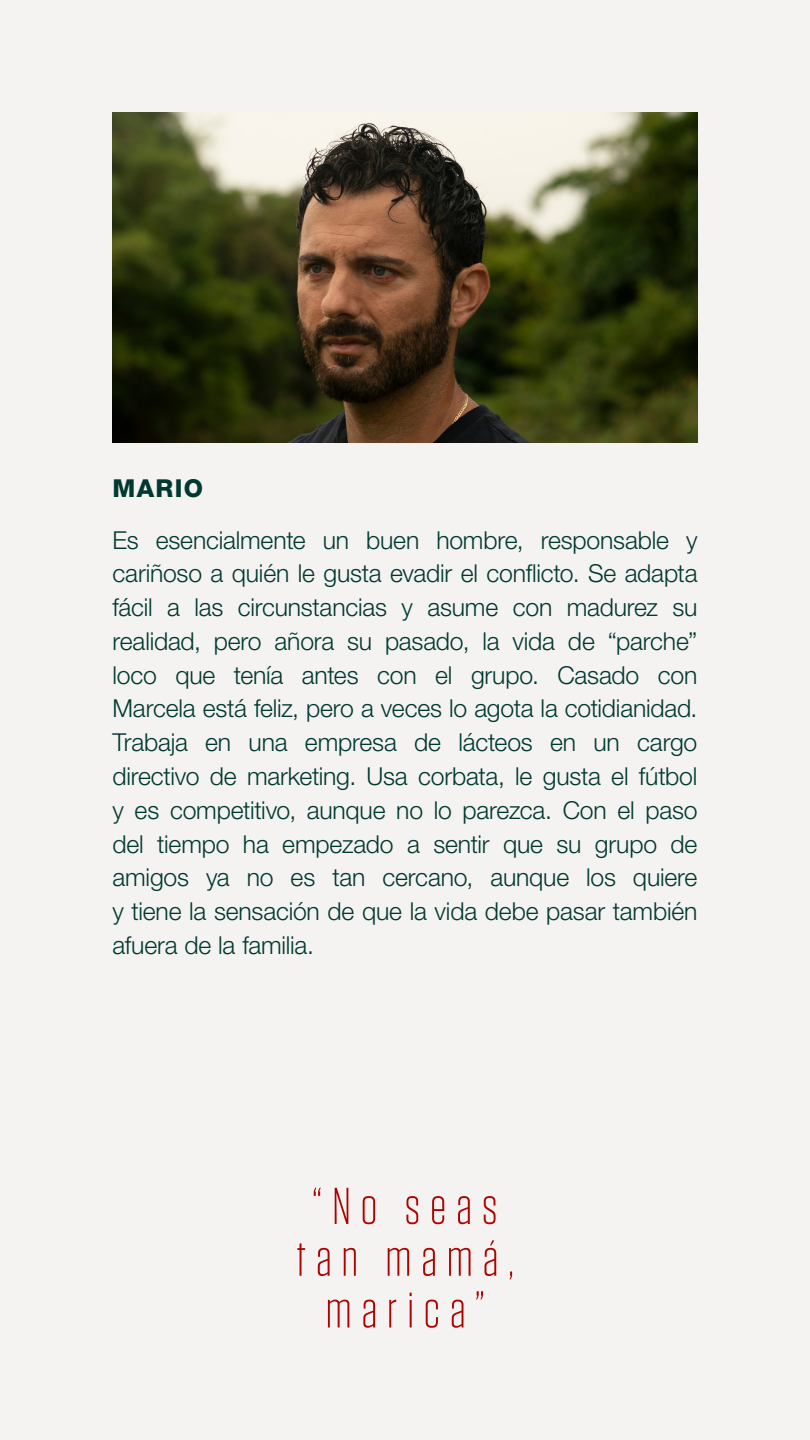
<style>
.page{position:relative;width:810px;height:1440px;background:#f5f3f1}
.page>*{position:absolute;margin:0;border:0;box-sizing:border-box;transform-origin:0 0}
.t1{font:300 51.75px/51.8px "Tungsten";letter-spacing:.18em;color:#ae0300;text-align:center}
.t2{font:300 24.75px/33.8px "Helvetica Neue LT Std";letter-spacing:-.005em;color:#003930;text-align:justify}
.t3{font:800 24.75px "Helvetica Neue LT Std";letter-spacing:.055em;color:#003930}
</style>
<div class="page">
<img style="left:112px;top:112px;width:585px;height:330px">
<p class="t3" style="left:112px;top:473px;width:92px">MARIO</p>
<p class="t2" style="left:112px;top:522px;width:587px">Es esencialmente un buen hombre, responsable y cariñoso a quién le gusta evadir el conflicto. Se adapta fácil a las circunstancias y asume con madurez su realidad, pero añora su pasado, la vida de “parche” loco que tenía antes con el grupo. Casado con Marcela está feliz, pero a veces lo agota la cotidianidad.<br>Trabaja en una empresa de lácteos en un cargo directivo de marketing. Usa corbata, le gusta el fútbol y es competitivo, aunque no lo parezca. Con el paso del tiempo ha empezado a sentir que su grupo de amigos ya no es tan cercano, aunque los quiere y tiene la sensación de que la vida debe pasar también afuera de la familia.</p>
<h1 class="t1" style="left:296px;top:1181px;width:219px">“No seas tan mamá, marica”</h1>
</div>
